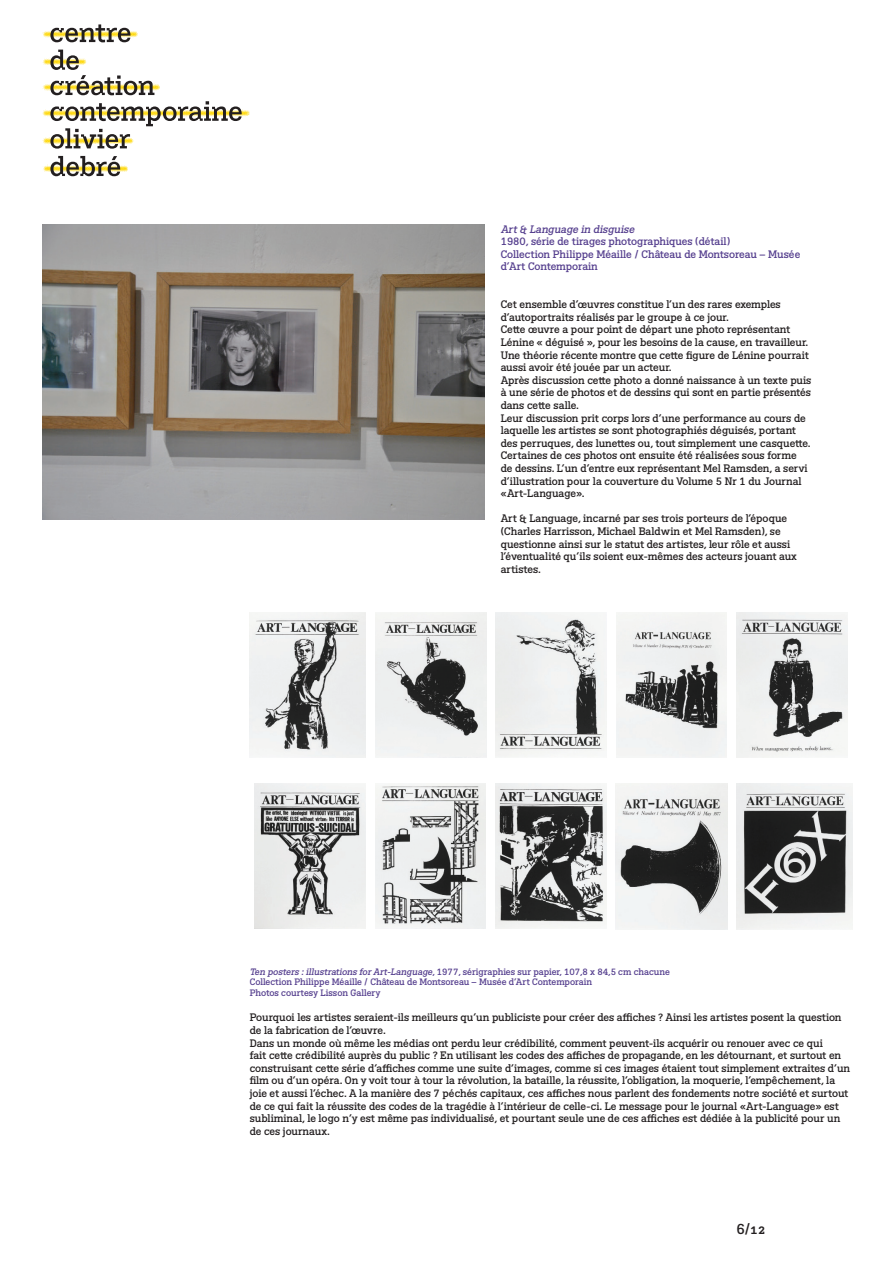
<style>
.page{position:relative;width:893px;height:1263px;background:#fff}
.page>*{position:absolute;margin:0;border:0;box-sizing:border-box;transform-origin:0 0}
.t1{font:14.25px "BVHCCCOD";color:#231f20}
.t2{font:10.5px/12.6px "BVHCCCOD";letter-spacing:-.005em;color:#231f20}
.t3{font:10.5px/12.6px "BVHCCCOD";letter-spacing:-.005em;color:#553f8e}
.t4{font:italic 10.5px "BVHCCCOD";color:#553f8e}
.t5{font:9px/10.8px "BVHCCCOD";letter-spacing:-.005em;color:#553f8e}
.s1{font-style:italic}
</style>
<div class="page">
<img style="left:43px;top:31px;width:207px;height:141px">
<svg style="left:50px;top:24px;width:80px;height:18px"></svg>
<svg style="left:50px;top:50px;width:104px;height:45px"></svg>
<svg style="left:50px;top:101px;width:192px;height:48px"></svg>
<svg style="left:50px;top:156px;width:70px;height:20px"></svg>
<img style="left:43px;top:224px;width:441px;height:296px">
<img style="left:250px;top:612px;width:116px;height:146px">
<img style="left:375px;top:612px;width:111px;height:146px">
<img style="left:495px;top:612px;width:112px;height:145px">
<img style="left:616px;top:612px;width:111px;height:146px">
<img style="left:737px;top:612px;width:110px;height:146px">
<img style="left:255px;top:783px;width:110px;height:146px">
<img style="left:375px;top:783px;width:111px;height:146px">
<img style="left:495px;top:783px;width:112px;height:146px">
<img style="left:615px;top:784px;width:113px;height:145px">
<img style="left:736px;top:784px;width:116px;height:145px">
<p class="t4" style="left:501px;top:222px;width:138px">Art&amp; Language in disguise</p>
<p class="t3" style="left:501px;top:236px;width:301px">1980, série de tirages photographiques (détail)<br>Collection Philippe Méaille / Château de Montsoreau – Musée d’Art Contemporain</p>
<p class="t2" style="left:501px;top:299px;width:312px">Cet ensemble d’œuvres constitue l’un des rares exemples d’autoportraits réalisés par le groupe à ce jour.<br>Cette œuvre a pour point de départ une photo représentant Lénine « déguisé », pour les besoins de la cause, en travailleur.<br>Une théorie récente montre que cette figure de Lénine pourrait aussi avoir été jouée par un acteur.<br>Après discussion cette photo a donné naissance à un texte puis à une série de photos et de dessins qui sont en partie présentés dans cette salle.<br>Leur discussion prit corps lors d’une performance au cours de laquelle les artistes se sont photographiés déguisés, portant des perruques, des lunettes ou, tout simplement une casquette.<br>Certaines de ces photos ont ensuite été réalisées sous forme<br>de dessins. L’un d’entre eux représentant Mel Ramsden, a servi d’illustration pour la couverture du Volume 5 Nr 1 du Journal «Art-Language».</p>
<p class="t2" style="left:501px;top:513px;width:298px">Art &amp; Language, incarné par ses trois porteurs de l’époque (Charles Harrisson, Michael Baldwin et Mel Ramsden), se questionne ainsi sur le statut des artistes, leur rôle et aussi l’éventualité qu’ils soient eux-mêmes des acteurs jouant aux artistes.</p>
<p class="t5" style="left:250px;top:966px;width:422px"><span class="s1">Ten posters :illustrations forArt-Language</span>, 1977, sérigraphies sur papier, 107,8 x 84,5 cm chacune<br>Collection Philippe Méaille / Château de Montsoreau – Musée d’Art Contemporain<br>Photos courtesy Lisson Gallery</p>
<p class="t2" style="left:250px;top:1012px;width:602px">Pourquoi les artistes seraient-ils meilleurs qu’un publiciste pour créer des affiches ? Ainsi les artistes posent la question de la fabrication de l’œuvre.<br>Dans un monde où même les médias ont perdu leur crédibilité, comment peuvent-ils acquérir ou renouer avec ce qui<br>fait cette crédibilité auprès du public ? En utilisant les codes des affiches de propagande, en les détournant, et surtout en construisant cette série d’affiches comme une suite d’images, comme si ces images étaient tout simplement extraites d’un film ou d’un opéra. On y voit tour à tour la révolution, la bataille, la réussite, l’obligation, la moquerie, l’empêchement, la joie et aussi l’échec. A la manière des 7 péchés capitaux, ces affiches nous parlent des fondements notre société et surtout de ce qui fait la réussite des codes de la tragédie à l’intérieur de celle-ci. Le message pour le journal «Art-Language» est subliminal, le logo n’y est même pas individualisé, et pourtant seule une de ces affiches est dédiée à la publicité pour un de ces journaux.</p>
<h1 class="t1" style="left:736px;top:1220px;width:31px">6/12</h1>
</div>
